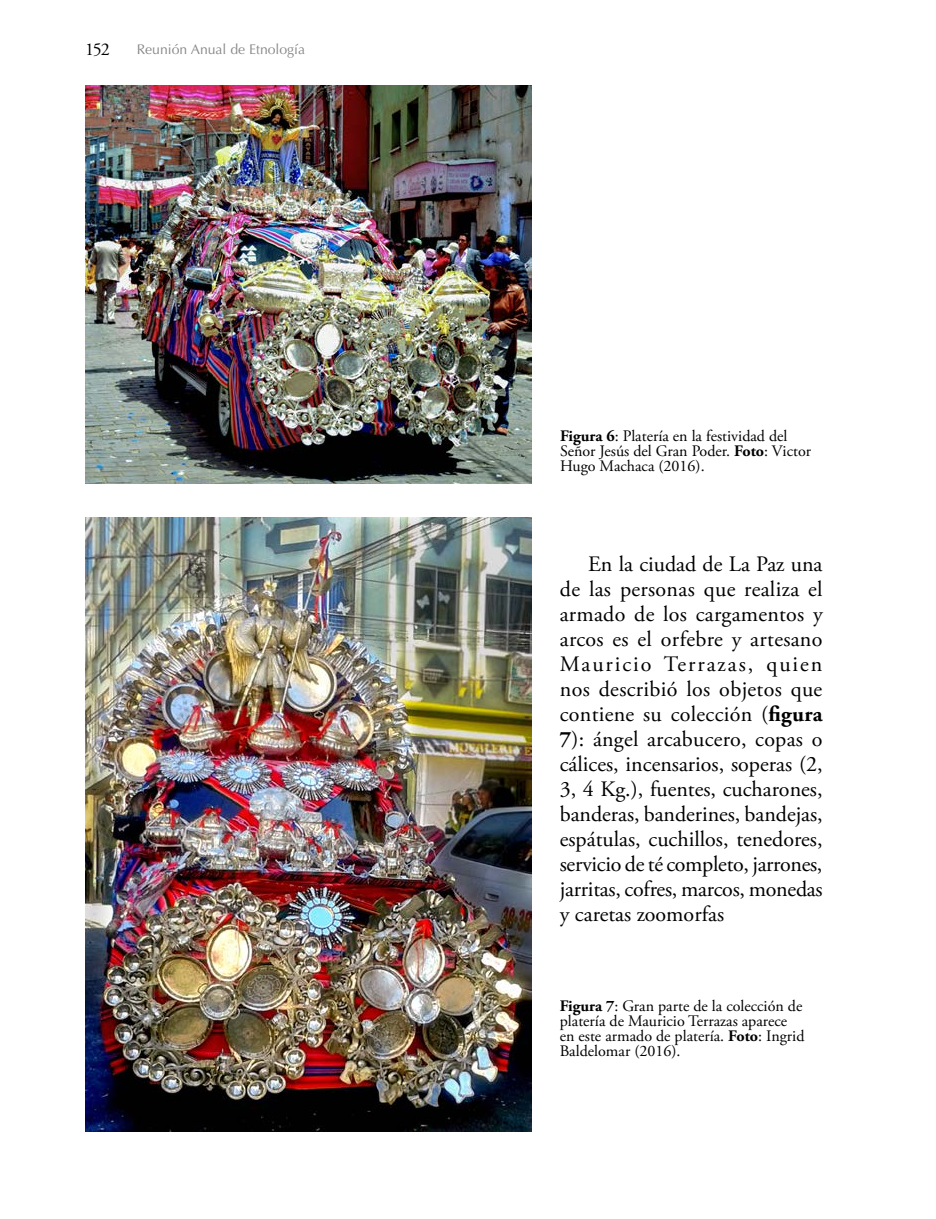
<style>
.page{position:relative;width:936px;height:1219px;background:#fff}
.page>*{position:absolute;margin:0;border:0;box-sizing:border-box;transform-origin:0 0}
.t1{font:22px/25px "Adobe Garamond Pro";letter-spacing:-.01em;color:#000;text-align:justify}
.t2{font:18px "Adobe Garamond Pro";color:#000}
.t3{font:16px/15px "Adobe Garamond Pro";color:#000}
.t4{font:14px "Optima LT Std";color:#878787}
.s1{font-weight:700}
</style>
<div class="page">
<img style="left:85px;top:85px;width:446px;height:399px">
<img style="left:85px;top:518px;width:446px;height:614px">
<p class="t2" style="left:85px;top:38px;width:26px">152</p>
<p class="t4" style="left:137px;top:41px;width:170px">Reunión Anual de Etnología</p>
<p class="t3" style="left:560px;top:429px;width:252px"><span class="s1">Figura 6</span>: Platería en la festividad del<br>Señor Jesús del Gran Poder. <span class="s1">Foto</span>: Victor<br>Hugo Machaca (2016).</p>
<p class="t1" style="left:559px;top:552px;width:264px;text-indent:28px">En la ciudad de La Paz una de las personas que realiza el armado de los cargamentos y arcos es el orfebre y artesano Mauricio Terrazas, quien nos describió los objetos que contiene su colección (<span class="s1">figura 7</span>): ángel arcabucero, copas o cálices, incensarios, soperas (2, 3, 4 Kg.), fuentes, cucharones, banderas, banderines, bandejas, espátulas, cuchillos, tenedores, servicio de té completo, jarrones, jarritas, cofres, marcos, monedas y caretas zoomorfas</p>
<p class="t3" style="left:559px;top:999px;width:246px"><span class="s1">Figura 7</span>: Gran parte de la colección de platería de Mauricio Terrazas aparece en este armado de platería. <span class="s1">Foto</span>: Ingrid Baldelomar (2016).</p>
</div>
